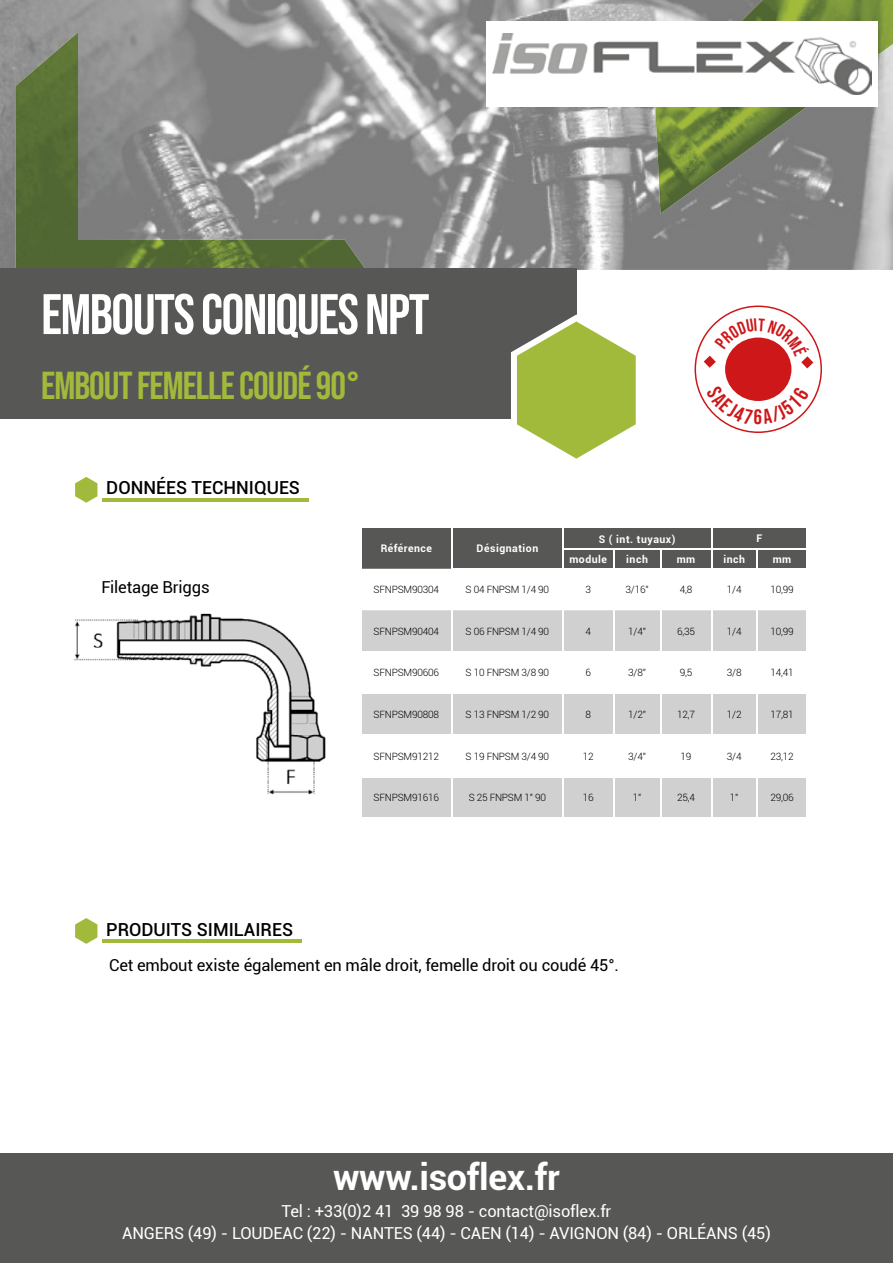
<style>
.page{position:relative;width:893px;height:1263px;background:#fff}
.page>*{position:absolute;margin:0;border:0;box-sizing:border-box;transform-origin:0 0}
.t1{font:57px "Bebas Neue";letter-spacing:-.025em;color:#fff}
.t2{font:39px "Bebas Neue";letter-spacing:-.025em;color:#a2ba3b}
.t3{font:700 36px "Roboto";letter-spacing:-.01em;color:#fff}
.t4{font:500 18px "Roboto";color:#000}
.t5{font:16.5px/22px "Roboto";letter-spacing:-.01em;color:#fff;text-align:center}
.t6{font:16.5px "Roboto";letter-spacing:-.01em;color:#000}
.t7{font:700 10.5px "Roboto";letter-spacing:.05em;color:#fff}
.t8{font:300 10.05px "Roboto";letter-spacing:-.02em;color:#000}
</style>
<div class="page">
<img style="left:0;top:0;width:893px;height:270px">
<img style="left:15px;top:32px;width:351px;height:237px">
<div style="left:0;top:269px;width:576px;height:150px;background:#575756"></div>
<svg style="left:511px;top:315px;width:125px;height:144px"></svg>
<img style="left:655px;top:0;width:238px;height:214px">
<div style="left:486px;top:21px;width:392px;height:85px;background:#fff"></div>
<img style="left:492px;top:34px;width:380px;height:60px">
<div style="left:0;top:1153px;width:893px;height:110px;background:#575756"></div>
<svg style="left:75px;top:918px;width:28px;height:26px"></svg>
<hr style="left:102px;top:940px;width:200px;height:3px;background:#a2ba3b">
<svg style="left:75px;top:477px;width:28px;height:26px"></svg>
<hr style="left:102px;top:499px;width:206px;height:3px;background:#a2ba3b">
<svg style="left:362px;top:610px;width:444px;height:207px;fill:#d0d0d0"></svg>
<hr style="left:451px;top:610px;width:2px;height:41px;background:#fff">
<hr style="left:562px;top:610px;width:1px;height:41px;background:#fff">
<hr style="left:451px;top:653px;width:2px;height:40px;background:#fff">
<hr style="left:562px;top:653px;width:1px;height:40px;background:#fff">
<hr style="left:451px;top:694px;width:2px;height:40px;background:#fff">
<hr style="left:562px;top:694px;width:1px;height:40px;background:#fff">
<hr style="left:451px;top:736px;width:2px;height:40px;background:#fff">
<hr style="left:562px;top:736px;width:1px;height:40px;background:#fff">
<hr style="left:451px;top:777px;width:2px;height:40px;background:#fff">
<hr style="left:562px;top:777px;width:1px;height:40px;background:#fff">
<hr style="left:613px;top:610px;width:1px;height:41px;background:#fff">
<hr style="left:660px;top:610px;width:1px;height:41px;background:#fff">
<hr style="left:613px;top:653px;width:1px;height:40px;background:#fff">
<hr style="left:660px;top:653px;width:1px;height:40px;background:#fff">
<hr style="left:613px;top:694px;width:1px;height:40px;background:#fff">
<hr style="left:660px;top:694px;width:1px;height:40px;background:#fff">
<hr style="left:613px;top:736px;width:1px;height:40px;background:#fff">
<hr style="left:660px;top:736px;width:1px;height:40px;background:#fff">
<hr style="left:613px;top:777px;width:1px;height:40px;background:#fff">
<hr style="left:660px;top:777px;width:1px;height:40px;background:#fff">
<hr style="left:711px;top:610px;width:1px;height:41px;background:#fff">
<hr style="left:711px;top:653px;width:1px;height:40px;background:#fff">
<hr style="left:711px;top:694px;width:1px;height:40px;background:#fff">
<hr style="left:711px;top:736px;width:1px;height:40px;background:#fff">
<hr style="left:711px;top:777px;width:1px;height:40px;background:#fff">
<hr style="left:756px;top:610px;width:2px;height:41px;background:#fff">
<hr style="left:756px;top:653px;width:2px;height:40px;background:#fff">
<hr style="left:756px;top:694px;width:2px;height:40px;background:#fff">
<hr style="left:756px;top:736px;width:2px;height:40px;background:#fff">
<hr style="left:756px;top:777px;width:2px;height:40px;background:#fff">
<div style="left:362px;top:528px;width:444px;height:41px;background:#575756"></div>
<hr style="left:711px;top:568px;width:46px;height:1px;background:#fff">
<hr style="left:360px;top:651px;width:92px;height:2px;background:#fff">
<hr style="left:452px;top:651px;width:111px;height:2px;background:#fff">
<hr style="left:563px;top:651px;width:51px;height:2px;background:#fff">
<hr style="left:614px;top:651px;width:46px;height:2px;background:#fff">
<hr style="left:660px;top:651px;width:51px;height:2px;background:#fff">
<hr style="left:711px;top:651px;width:46px;height:2px;background:#fff">
<hr style="left:757px;top:651px;width:51px;height:2px;background:#fff">
<hr style="left:360px;top:693px;width:92px;height:1px;background:#fff">
<hr style="left:452px;top:693px;width:111px;height:1px;background:#fff">
<hr style="left:563px;top:693px;width:51px;height:1px;background:#fff">
<hr style="left:614px;top:693px;width:46px;height:1px;background:#fff">
<hr style="left:660px;top:693px;width:51px;height:1px;background:#fff">
<hr style="left:711px;top:693px;width:46px;height:1px;background:#fff">
<hr style="left:757px;top:693px;width:51px;height:1px;background:#fff">
<hr style="left:360px;top:734px;width:92px;height:2px;background:#fff">
<hr style="left:452px;top:734px;width:111px;height:2px;background:#fff">
<hr style="left:563px;top:734px;width:51px;height:2px;background:#fff">
<hr style="left:614px;top:734px;width:46px;height:2px;background:#fff">
<hr style="left:660px;top:734px;width:51px;height:2px;background:#fff">
<hr style="left:711px;top:734px;width:46px;height:2px;background:#fff">
<hr style="left:757px;top:734px;width:51px;height:2px;background:#fff">
<hr style="left:360px;top:776px;width:92px;height:1px;background:#fff">
<hr style="left:452px;top:776px;width:111px;height:1px;background:#fff">
<hr style="left:563px;top:776px;width:51px;height:1px;background:#fff">
<hr style="left:614px;top:776px;width:46px;height:1px;background:#fff">
<hr style="left:660px;top:776px;width:51px;height:1px;background:#fff">
<hr style="left:711px;top:776px;width:46px;height:1px;background:#fff">
<hr style="left:757px;top:776px;width:51px;height:1px;background:#fff">
<img style="left:74px;top:613px;width:252px;height:182px">
<svg style="left:694px;top:305px;width:128px;height:128px"></svg>
<h1 class="t1" style="left:41px;top:282px;width:390px">EMBOUTS CONIQUES NPT</h1>
<h2 class="t2" style="left:41px;top:363px;width:321px">EMBOUT FEMELLE COUDÉ 90°</h2>
<h3 class="t4" style="left:106px;top:475px;width:195px">DONNÉES TECHNIQUES</h3>
<h3 class="t6" style="left:101px;top:575px;width:110px">Filetage Briggs</h3>
<h3 class="t4" style="left:106px;top:916px;width:188px">PRODUITS SIMILAIRES</h3>
<p class="t7" style="left:381px;top:541px;width:53px">Référence</p>
<p class="t7" style="left:477px;top:541px;width:63px">Désignation</p>
<p class="t7" style="left:599px;top:531px;width:78px">S ( int. tuyaux)</p>
<p class="t7" style="left:756px;top:531px;width:7px">F</p>
<p class="t7" style="left:569px;top:551px;width:39px">module</p>
<p class="t7" style="left:626px;top:551px;width:23px">inch</p>
<p class="t7" style="left:677px;top:551px;width:20px">mm</p>
<p class="t7" style="left:723px;top:551px;width:23px">inch</p>
<p class="t7" style="left:773px;top:551px;width:20px">mm</p>
<p class="t8" style="left:374px;top:583px;width:67px">SFNPSM90304</p>
<p class="t8" style="left:466px;top:583px;width:85px">S 04 FNPSM 1/4 90</p>
<p class="t8" style="left:585px;top:583px;width:7px">3</p>
<p class="t8" style="left:626px;top:583px;width:25px">3/16"</p>
<p class="t8" style="left:680px;top:583px;width:14px">4,8</p>
<p class="t8" style="left:727px;top:583px;width:16px">1/4</p>
<p class="t8" style="left:770px;top:583px;width:25px">10,99</p>
<p class="t8" style="left:374px;top:624px;width:67px">SFNPSM90404</p>
<p class="t8" style="left:466px;top:624px;width:85px">S 06 FNPSM 1/4 90</p>
<p class="t8" style="left:585px;top:624px;width:7px">4</p>
<p class="t8" style="left:628px;top:624px;width:19px">1/4"</p>
<p class="t8" style="left:677px;top:624px;width:20px">6,35</p>
<p class="t8" style="left:727px;top:624px;width:16px">1/4</p>
<p class="t8" style="left:770px;top:624px;width:25px">10,99</p>
<p class="t8" style="left:374px;top:666px;width:67px">SFNPSM90606</p>
<p class="t8" style="left:466px;top:666px;width:85px">S 10 FNPSM 3/8 90</p>
<p class="t8" style="left:585px;top:666px;width:7px">6</p>
<p class="t8" style="left:628px;top:666px;width:19px">3/8"</p>
<p class="t8" style="left:680px;top:666px;width:14px">9,5</p>
<p class="t8" style="left:727px;top:666px;width:16px">3/8</p>
<p class="t8" style="left:770px;top:666px;width:25px">14,41</p>
<p class="t8" style="left:374px;top:707px;width:67px">SFNPSM90808</p>
<p class="t8" style="left:466px;top:707px;width:85px">S 13 FNPSM 1/2 90</p>
<p class="t8" style="left:585px;top:707px;width:7px">8</p>
<p class="t8" style="left:628px;top:707px;width:19px">1/2"</p>
<p class="t8" style="left:677px;top:707px;width:20px">12,7</p>
<p class="t8" style="left:727px;top:707px;width:16px">1/2</p>
<p class="t8" style="left:770px;top:707px;width:25px">17,81</p>
<p class="t8" style="left:374px;top:749px;width:67px">SFNPSM91212</p>
<p class="t8" style="left:466px;top:749px;width:85px">S 19 FNPSM 3/4 90</p>
<p class="t8" style="left:583px;top:749px;width:12px">12</p>
<p class="t8" style="left:628px;top:749px;width:19px">3/4"</p>
<p class="t8" style="left:681px;top:749px;width:12px">19</p>
<p class="t8" style="left:727px;top:749px;width:16px">3/4</p>
<p class="t8" style="left:770px;top:749px;width:25px">23,12</p>
<p class="t8" style="left:374px;top:790px;width:67px">SFNPSM91616</p>
<p class="t8" style="left:469px;top:790px;width:79px">S 25 FNPSM 1" 90</p>
<p class="t8" style="left:583px;top:790px;width:12px">16</p>
<p class="t8" style="left:633px;top:790px;width:10px">1"</p>
<p class="t8" style="left:677px;top:790px;width:20px">25,4</p>
<p class="t8" style="left:730px;top:790px;width:10px">1"</p>
<p class="t8" style="left:770px;top:790px;width:25px">29,06</p>
<h3 class="t6" style="left:109px;top:954px;width:511px">Cet embout existe également en mâle droit, femelle droit ou coudé 45°.</h3>
<h3 class="t3" style="left:333px;top:1152px;width:228px">www.isoflex.fr</h3>
<h3 class="t5" style="left:122px;top:1199px;width:650px">Tel : +33(0)2 41 39 98 98 - contact@isoflex.fr<br>ANGERS (49) - LOUDEAC (22) - NANTES (44) - CAEN (14) - AVIGNON (84) - ORLÉANS (45)</h3>
</div>
